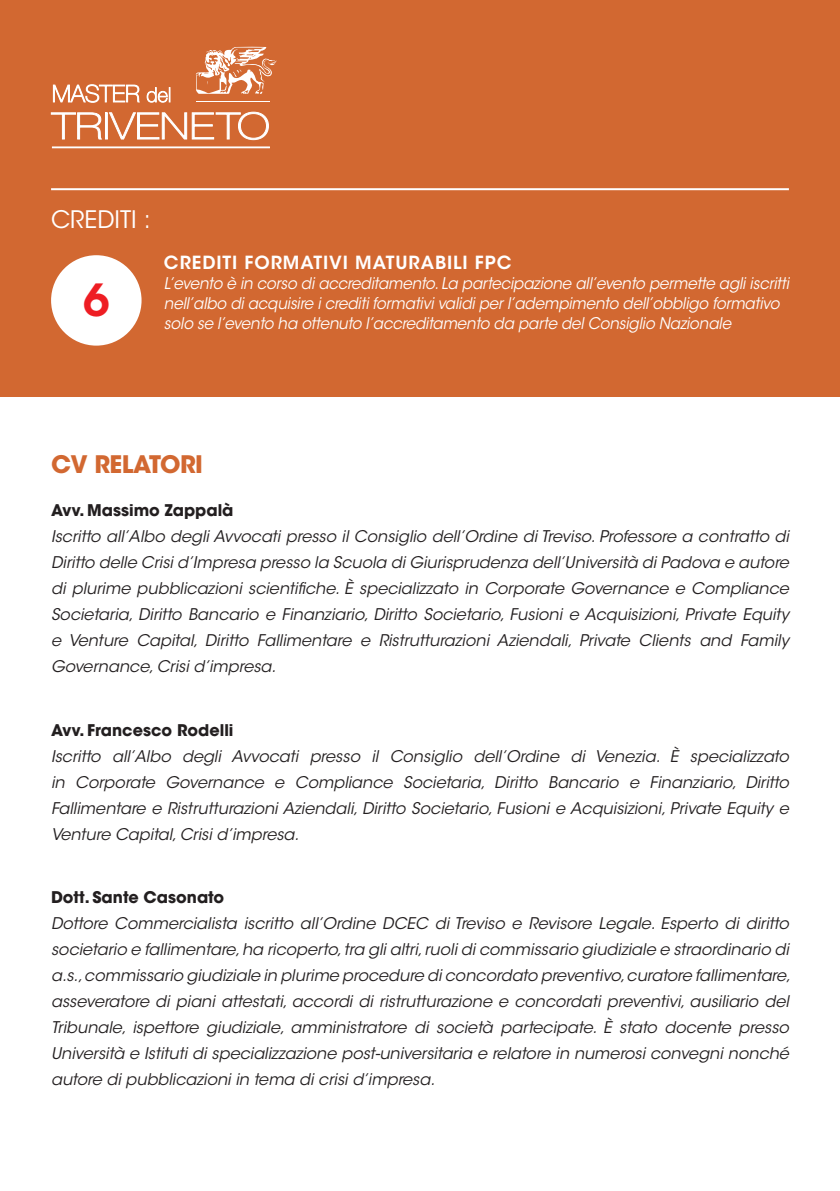
<style>
.page{position:relative;width:840px;height:1191px;background:#fff}
.page>*{position:absolute;margin:0;border:0;box-sizing:border-box;transform-origin:0 0}
.t1{font:600 44px "ITC Avant Garde Std";color:#ee1d23}
.t2{font:700 24px "ITC Avant Garde Std";letter-spacing:-.02em;color:#d26831}
.t3{font:24px "ITC Avant Garde Std";color:#fff}
.t4{font:600 18px "ITC Avant Garde Std";letter-spacing:.05em;color:#fff}
.t5{font:italic 16px/26px "ITC Avant Garde Std";color:#231f20;text-align:justify}
.t6{font:italic 16px/20px "ITC Avant Garde Std";letter-spacing:-.01em;color:#fff;scale:.94 1}
.t7{font:700 16px "ITC Avant Garde Std";color:#231f20}
</style>
<div class="page">
<hr style="left:839px;top:0;width:1px;height:397px;background:#d26831">
<div style="left:0;top:0;width:839px;height:397px;background:#d26831"></div>
<div style="left:51px;top:255px;width:90px;height:90px;background:#fff;border-radius:50%"></div>
<hr style="left:51px;top:188px;width:737px;height:2px;background:#fff">
<div style="left:52px;top:147px;width:217px;height:1px;border:1px solid #fff"></div>
<hr style="left:196px;top:101px;width:73px;height:1px;background:#fff">
<svg style="left:195px;top:47px;width:82px;height:47px"></svg>
<svg style="left:51px;top:112px;width:51px;height:27px"></svg>
<div style="left:105px;top:113px;width:3px;height:26px;border:1px solid #fff"></div>
<svg style="left:109px;top:112px;width:160px;height:28px"></svg>
<svg style="left:53px;top:84px;width:87px;height:19px"></svg>
<svg style="left:146px;top:87px;width:24px;height:16px"></svg>
<h2 class="t3" style="left:51px;top:204px;width:101px">CREDITI :</h2>
<h1 class="t1" style="left:83px;top:272px;width:28px">6</h1>
<p class="t4" style="left:164px;top:250px;width:349px">CREDITI FORMATIVI MATURABILI FPC</p>
<p class="t6" style="left:164px;top:273px;width:666px">L’evento è in corso di accreditamento. La partecipazione all’evento permette agli iscritti nell’albo di acquisire i crediti formativi validi per l’adempimento dell’obbligo formativo solo se l’evento ha ottenuto l’accreditamento da parte del Consiglio Nazionale</p>
<h2 class="t2" style="left:51px;top:449px;width:153px">CV RELATORI</h2>
<p class="t7" style="left:51px;top:500px;width:184px">Avv. Massimo Zappalà</p>
<p class="t5" style="left:51px;top:524px;width:739px">Iscritto all’Albo degli Avvocati presso il Consiglio dell’Ordine di Treviso. Professore a contratto di Diritto delle Crisi d’Impresa presso la Scuola di Giurisprudenza dell’Università di Padova e autore di plurime pubblicazioni scientifiche. È specializzato in Corporate Governance e Compliance Societaria, Diritto Bancario e Finanziario, Diritto Societario, Fusioni e Acquisizioni, Private Equity e Venture Capital, Diritto Fallimentare e Ristrutturazioni Aziendali, Private Clients and Family Governance, Crisi d’impresa.</p>
<p class="t7" style="left:51px;top:719px;width:184px">Avv. Francesco Rodelli</p>
<p class="t5" style="left:51px;top:743px;width:739px">Iscritto all’Albo degli Avvocati presso il Consiglio dell’Ordine di Venezia. È specializzato in Corporate Governance e Compliance Societaria, Diritto Bancario e Finanziario, Diritto Fallimentare e Ristrutturazioni Aziendali, Diritto Societario, Fusioni e Acquisizioni, Private Equity e Venture Capital, Crisi d’impresa.</p>
<p class="t7" style="left:51px;top:886px;width:174px">Dott. Sante Casonato</p>
<p class="t5" style="left:51px;top:910px;width:740px">Dottore Commercialista iscritto all’Ordine DCEC di Treviso e Revisore Legale. Esperto di diritto societario e fallimentare, ha ricoperto, tra gli altri, ruoli di commissario giudiziale e straordinario di a.s., commissario giudiziale in plurime procedure di concordato preventivo, curatore fallimentare, asseveratore di piani attestati, accordi di ristrutturazione e concordati preventivi, ausiliario del Tribunale, ispettore giudiziale, amministratore di società partecipate. È stato docente presso Università e Istituti di specializzazione post-universitaria e relatore in numerosi convegni nonché autore di pubblicazioni in tema di crisi d’impresa.</p>
</div>
